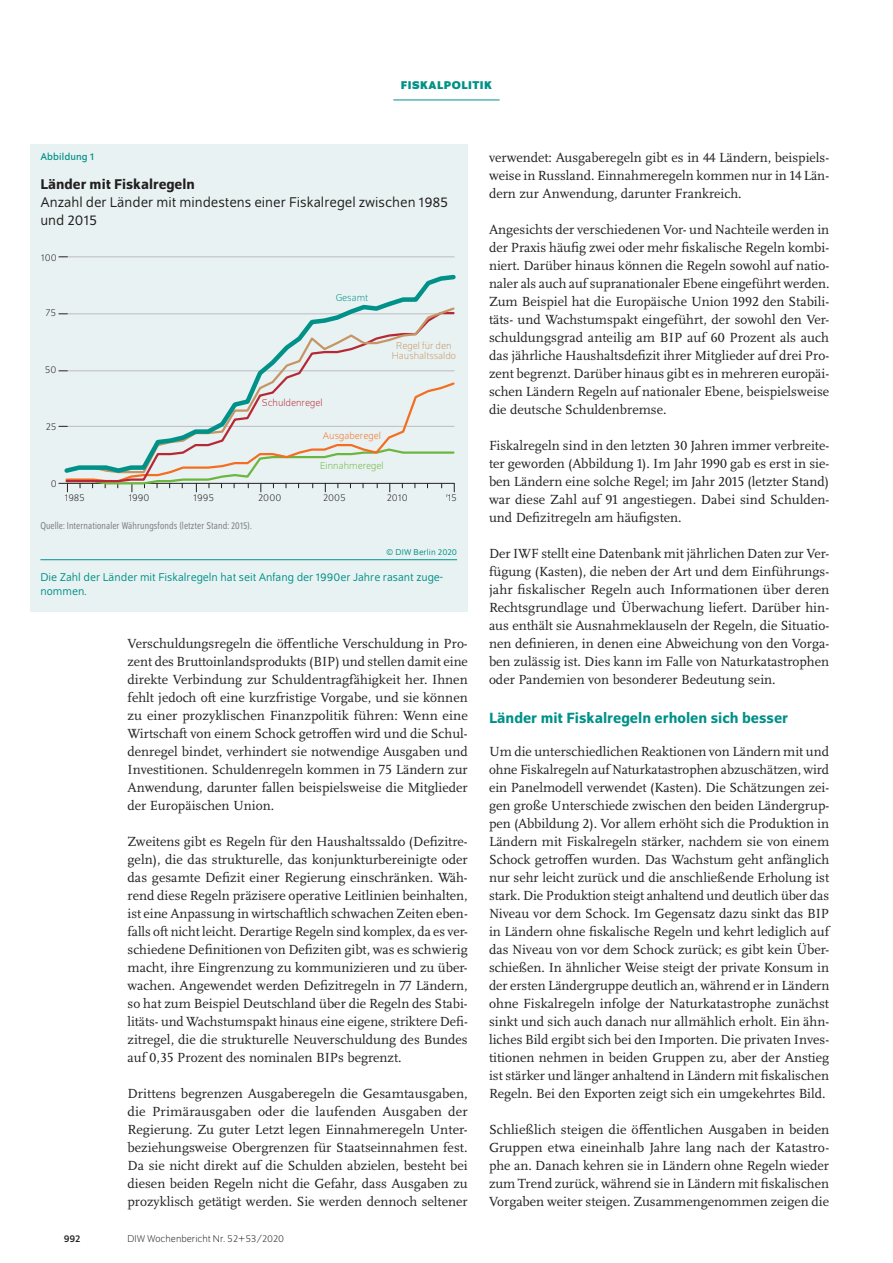
<style>
.page{position:relative;width:893px;height:1263px;background:#fff}
.page>*{position:absolute;margin:0;border:0;box-sizing:border-box;transform-origin:0 0}
.t1{font:500 15.75px "Schumpeter";color:#009188}
.t2{font:15px/18px "Schumpeter Blond";color:#231f20}
.t3{font:500 15px "Schumpeter";color:#231f20}
.t4{font:13.8px/18px "Scala Pro";color:#231f20;text-align:justify}
.t5{font:12px/13.5px "Schumpeter Blond";color:#009188}
.t6{font:700 12px "Schumpeter";color:#009188}
.t7{font:300 10.5px "Schumpeter";color:#231f20}
.t8{font:semi-condensed 10.5px "Schumpeter Blond";letter-spacing:.01em;color:#808285}
.t9{font:300 10.5px/10.5px "Schumpeter";color:#c59565;text-align:center}
.t10{font:300 10.5px "Schumpeter";color:#6cb640}
.t11{font:300 10.5px "Schumpeter";color:#b72837}
.t12{font:300 10.5px "Schumpeter";color:#f36e21}
.t13{font:10.5px "Schumpeter";letter-spacing:.01em;color:#009188}
.t14{font:300 10.5px "Schumpeter";color:#009188}
.t15{font:10.5px "Schumpeter";color:#231f20}
.t16{font:9px "Schumpeter Blond";letter-spacing:.01em;color:#009188}
</style>
<div class="page">
<hr style="left:393px;top:100px;width:107px;height:1px;background:#009188">
<div style="left:30px;top:144px;width:438px;height:468px;background:#e9f2f2"></div>
<hr style="left:67px;top:257px;width:387px;height:1px;background:#bcbdc0">
<svg style="left:59px;top:425px;width:396px;height:67px"></svg>
<svg style="left:64px;top:476px;width:391px;height:7px"></svg>
<svg style="left:61px;top:274px;width:395px;height:202px"></svg>
<hr style="left:40px;top:559px;width:417px;height:1px;background:#009188">
<p class="t6" style="left:401px;top:79px;width:15px">FISKALPOLITIK</p>
<p class="t13" style="left:40px;top:151px;width:55px">Abbildung 1</p>
<p class="t3" style="left:40px;top:176px;width:156px">Länder mit Fiskalregeln</p>
<p class="t2" style="left:40px;top:193px;width:409px">Anzahl der Länder mit mindestens einer Fiskalregel zwischen 1985 und 2015</p>
<p class="t7" style="left:41px;top:252px;width:17px">100</p>
<p class="t7" style="left:46px;top:308px;width:12px">75</p>
<p class="t7" style="left:45px;top:365px;width:13px">50</p>
<p class="t14" style="left:336px;top:293px;width:34px">Gesamt</p>
<p class="t9" style="left:392px;top:340px;width:66px">Regel für den<br>Haushaltssaldo</p>
<p class="t7" style="left:46px;top:422px;width:12px">25</p>
<p class="t7" style="left:51px;top:479px;width:7px">0</p>
<p class="t11" style="left:262px;top:398px;width:62px">Schuldenregel</p>
<p class="t12" style="left:323px;top:431px;width:60px">Ausgaberegel</p>
<p class="t10" style="left:320px;top:461px;width:65px">Einnahmeregel</p>
<p class="t7" style="left:65px;top:492px;width:22px">1985</p>
<p class="t7" style="left:129px;top:492px;width:22px">1990</p>
<p class="t7" style="left:194px;top:492px;width:22px">1995</p>
<p class="t7" style="left:258px;top:492px;width:25px">2000</p>
<p class="t7" style="left:323px;top:492px;width:24px">2005</p>
<p class="t7" style="left:387px;top:492px;width:22px">2010</p>
<p class="t7" style="left:446px;top:492px;width:12px">’15</p>
<p class="t8" style="left:40px;top:520px;width:213px">Quelle: Internationaler Währungsfonds (letzter Stand: 2015).</p>
<p class="t16" style="left:386px;top:548px;width:72px">© DIW Berlin 2020</p>
<p class="t5" style="left:40px;top:571px;width:404px">Die Zahl der Länder mit Fiskalregeln hat seit Anfang der 1990er Jahre rasant zuge&shy;nommen.</p>
<p class="t4" style="left:128px;top:634px;width:342px">Verschuldungsregeln die öffentliche Verschuldung in Pro&shy;zent des Bruttoinlandsprodukts (BIP) und stellen damit eine direkte Verbindung zur Schuldentragfähigkeit her. Ihnen fehlt jedoch oft eine kurzfristige Vorgabe, und sie können zu einer prozyklischen Finanzpolitik führen: Wenn eine Wirtschaft von einem Schock getroffen wird und die Schul&shy;denregel bindet, verhindert sie notwendige Ausgaben und Investitionen. Schuldenregeln kommen in 75 Ländern zur Anwendung, darunter fallen beispielsweise die Mitglieder der Europäischen Union.</p>
<p class="t4" style="left:128px;top:832px;width:342px">Zweitens gibt es Regeln für den Haushaltssaldo (Defizitre&shy;geln), die das strukturelle, das konjunkturbereinigte oder das gesamte Defizit einer Regierung einschränken. Wäh&shy;rend diese Regeln präzisere operative Leitlinien beinhalten, ist eine Anpassung in wirtschaftlich schwachen Zeiten eben&shy;falls oft nicht leicht. Derartige Regeln sind komplex, da es ver&shy;schiedene Definitionen von Defiziten gibt, was es schwierig macht, ihre Eingrenzung zu kommunizieren und zu über&shy;wachen. Angewendet werden Defizitregeln in 77 Ländern, so hat zum Beispiel Deutschland über die Regeln des Stabi&shy;litäts- und Wachstumspakt hinaus eine eigene, striktere Defi&shy;zitregel, die die strukturelle Neuverschuldung des Bundes auf 0,35 Prozent des nominalen BIPs begrenzt.</p>
<p class="t4" style="left:128px;top:1084px;width:342px">Drittens begrenzen Ausgaberegeln die Gesamtausgaben, die Primärausgaben oder die laufenden Ausgaben der Regierung. Zu guter Letzt legen Einnahmeregeln Unter&shy;beziehungsweise Obergrenzen für Staatseinnahmen fest.<br>Da sie nicht direkt auf die Schulden abzielen, besteht bei diesen beiden Regeln nicht die Gefahr, dass Ausgaben zu prozyklisch getätigt werden. Sie werden dennoch seltener</p>
<p class="t15" style="left:64px;top:1233px;width:18px">992</p>
<p class="t7" style="left:128px;top:1234px;width:158px">DIW Wochenbericht Nr. 52+53/2020</p>
<p class="t4" style="left:489px;top:148px;width:342px">verwendet: Ausgaberegeln gibt es in 44 Ländern, beispiels&shy;weise in Russland. Einnahmeregeln kommen nur in 14 Län&shy;dern zur Anwendung, darunter Frankreich.</p>
<p class="t4" style="left:489px;top:220px;width:342px">Angesichts der verschiedenen Vor- und Nachteile werden in der Praxis häufig zwei oder mehr fiskalische Regeln kombi&shy;niert. Darüber hinaus können die Regeln sowohl auf natio&shy;naler als auch auf supranationaler Ebene eingeführt werden.<br>Zum Beispiel hat die Europäische Union 1992 den Stabili&shy;täts- und Wachstumspakt eingeführt, der sowohl den Ver&shy;schuldungsgrad anteilig am BIP auf 60 Prozent als auch das jährliche Haushaltsdefizit ihrer Mitglieder auf drei Pro&shy;zent begrenzt. Darüber hinaus gibt es in mehreren europäi&shy;schen Ländern Regeln auf nationaler Ebene, beispielsweise die deutsche Schuldenbremse.</p>
<p class="t4" style="left:489px;top:436px;width:342px">Fiskalregeln sind in den letzten 30 Jahren immer verbreite&shy;ter geworden (Abbildung 1). Im Jahr 1990 gab es erst in sie&shy;ben Ländern eine solche Regel; im Jahr 2015 (letzter Stand) war diese Zahl auf 91 angestiegen. Dabei sind Schulden&shy;und Defizitregeln am häufigsten.</p>
<p class="t4" style="left:489px;top:544px;width:342px">Der IWF stellt eine Datenbank mit jährlichen Daten zur Ver&shy;fügung (Kasten), die neben der Art und dem Einführungs&shy;jahr fiskalischer Regeln auch Informationen über deren Rechtsgrundlage und Überwachung liefert. Darüber hin&shy;aus enthält sie Ausnahmeklauseln der Regeln, die Situatio&shy;nen definieren, in denen eine Abweichung von den Vorga&shy;ben zulässig ist. Dies kann im Falle von Naturkatastrophen oder Pandemien von besonderer Bedeutung sein.</p>
<p class="t1" style="left:489px;top:710px;width:301px">Länder mit Fiskalregeln erholen sich besser</p>
<p class="t4" style="left:489px;top:742px;width:342px">Um die unterschiedlichen Reaktionen von Ländern mit und ohne Fiskalregeln auf Naturkatastrophen abzuschätzen, wird ein Panelmodell verwendet (Kasten). Die Schätzungen zei&shy;gen große Unterschiede zwischen den beiden Ländergrup&shy;pen (Abbildung 2). Vor allem erhöht sich die Produktion in Ländern mit Fiskalregeln stärker, nachdem sie von einem Schock getroffen wurden. Das Wachstum geht anfänglich nur sehr leicht zurück und die anschließende Erholung ist stark. Die Produktion steigt anhaltend und deutlich über das Niveau vor dem Schock. Im Gegensatz dazu sinkt das BIP in Ländern ohne fiskalische Regeln und kehrt lediglich auf das Niveau von vor dem Schock zurück; es gibt kein Über&shy;schießen. In ähnlicher Weise steigt der private Konsum in der ersten Ländergruppe deutlich an, während er in Ländern ohne Fiskalregeln infolge der Naturkatastrophe zunächst sinkt und sich auch danach nur allmählich erholt. Ein ähn&shy;liches Bild ergibt sich bei den Importen. Die privaten Inves&shy;titionen nehmen in beiden Gruppen zu, aber der Anstieg ist stärker und länger anhaltend in Ländern mit fiskalischen Regeln. Bei den Exporten zeigt sich ein umgekehrtes Bild.</p>
<p class="t4" style="left:489px;top:1120px;width:342px">Schließlich steigen die öffentlichen Ausgaben in beiden Gruppen etwa eineinhalb Jahre lang nach der Katastro&shy;phe an. Danach kehren sie in Ländern ohne Regeln wieder zum Trend zurück, während sie in Ländern mit fiskalischen Vorgaben weiter steigen. Zusammengenommen zeigen die</p>
</div>
